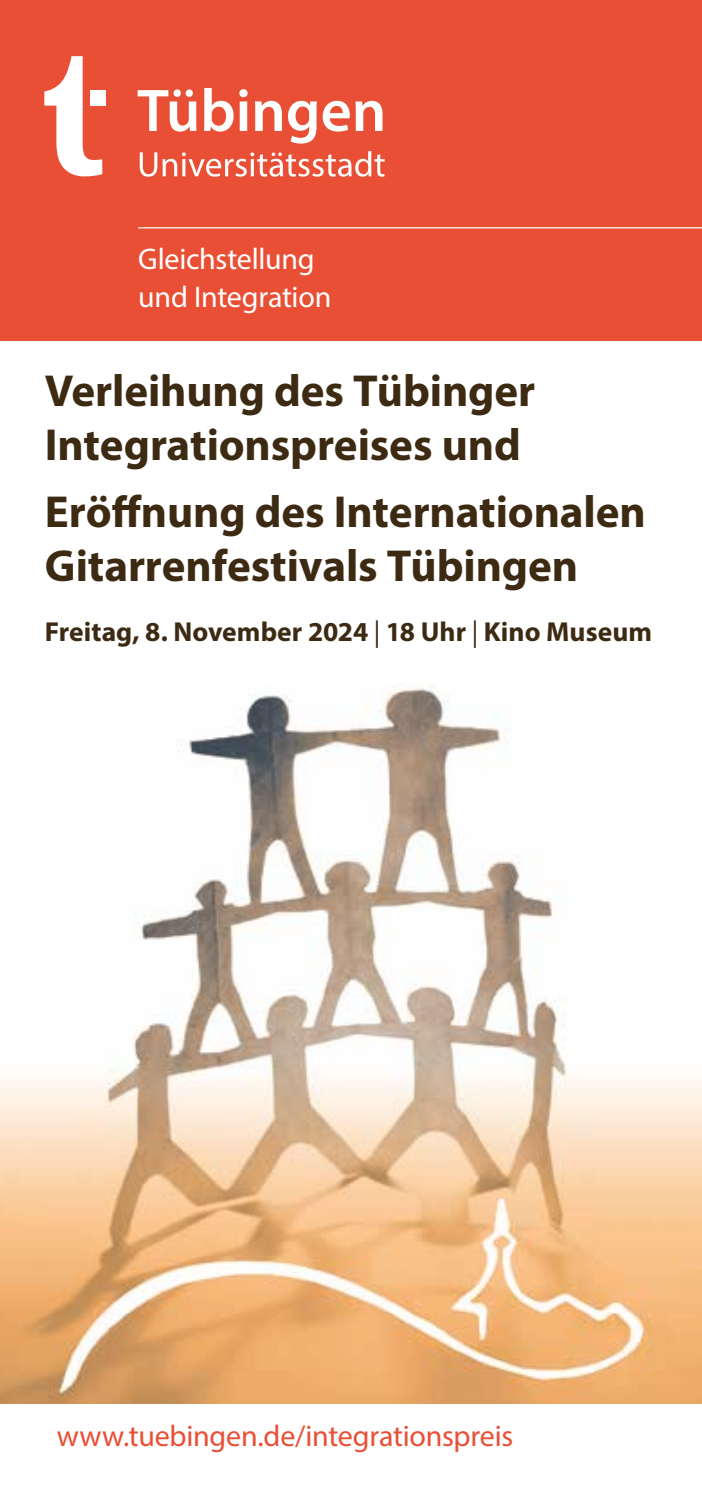
<style>
.page{position:relative;width:702px;height:1489px;background:#fff}
.page>*{position:absolute;margin:0;border:0;box-sizing:border-box;transform-origin:0 0}
.t1{font:700 45px/54px "Myriad Pro";letter-spacing:-.005em;color:#3d2a13}
.t2{font:30px "Myriad Pro";letter-spacing:-.005em;color:#e94f35}
.t3{font:30px/37.5px "Myriad Pro";letter-spacing:-.01em;color:#fff}
.t4{font:700 27.5px "Myriad Pro";color:#3d2a13}
.s1{font-weight:400}
</style>
<div class="page">
<div style="left:0;top:0;width:702px;height:340px;background:#e94f35"></div>
<hr style="left:138px;top:227px;width:564px;height:1px;background:#fff">
<svg style="left:140px;top:151px;width:244px;height:26px"></svg>
<svg style="left:138px;top:88px;width:244px;height:56px"></svg>
<svg style="left:44px;top:56px;width:58px;height:120px"></svg>
<div style="left:90px;top:90px;width:16px;height:16px;background:#fff"></div>
<img style="left:0;top:684px;width:702px;height:719px">
<p class="t3" style="left:138px;top:240px;width:195px">Gleichstellung und Integration</p>
<p class="t1" style="left:45px;top:362px;width:492px">Verleihung des Tübinger<br>Integrationspreises und</p>
<p class="t1" style="left:45px;top:483px;width:602px">Eröffnung des Internationalen<br>Gitarrenfestivals Tübingen</p>
<p class="t4" style="left:45px;top:613px;width:608px">Freitag, 8. November 2024 <span class="s1">|</span> 18 Uhr <span class="s1">|</span> Kino Museum</p>
<p class="t2" style="left:57px;top:1416px;width:458px">www.tuebingen.de/integrationspreis</p>
</div>
